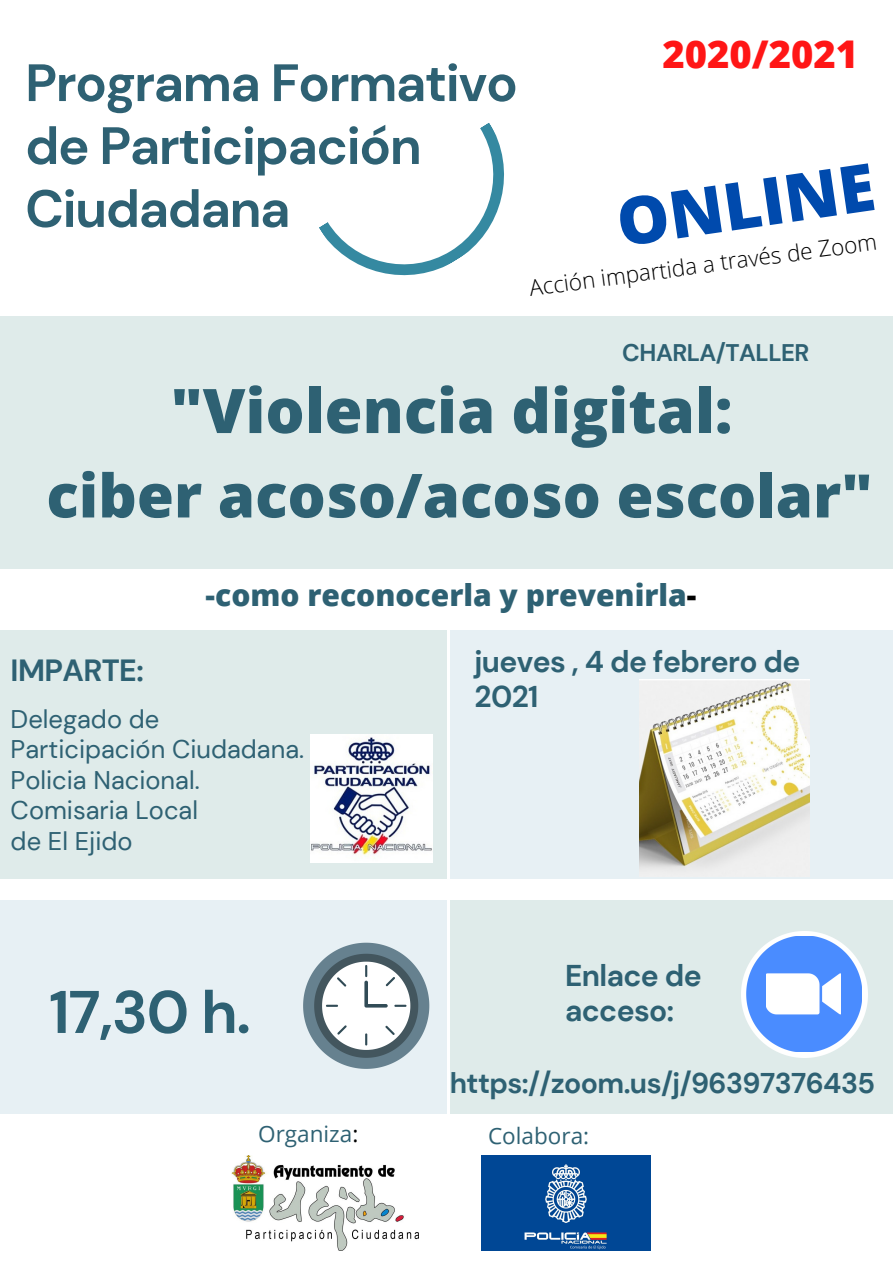
<style>
.page{position:relative;width:893px;height:1263px;background:#fff}
.page>*{position:absolute;margin:0;border:0;box-sizing:border-box;transform-origin:0 0}
.t1{font:800 65.85px "Open Sans";color:#004aad}
.t2{font:800 61.5px "Open Sans";color:#2e6173}
.t3{font:800 60px "Open Sans";color:#2e6173}
.t4{font:700 60px "DM Sans";color:#2e6173}
.t5{font:700 52.43px/62.9px "DM Sans";letter-spacing:-.025em;color:#2e6173}
.t6{font:800 38.17px "Open Sans";color:#ff1616}
.t7{font:700 30.6px "DM Sans";letter-spacing:-.02em;color:#2e6173}
.t8{font:700 30px/35.5px "DM Sans";letter-spacing:-.02em;color:#2e6173}
.t9{font:800 30px "Open Sans";color:#2e6173}
.t10{font:700 28.5px "DM Sans";letter-spacing:-.02em;color:#2e6173}
.t11{font:25.5px/30.4px "DM Sans";color:#2e6173}
.t12{font:700 24px "DM Sans";letter-spacing:-.02em;color:#2e6173}
.t13{font:300 22.5px "Open Sans";color:#000}
.t14{font:22.5px "Open Sans";color:#2e6173}
.s1{color:#000}
</style>
<div class="page">
<div style="left:0;top:316px;width:893px;height:253px;background:#dfebea"></div>
<div style="left:450px;top:630px;width:443px;height:249px;background:#e7f0f4"></div>
<div style="left:0;top:630px;width:447px;height:249px;background:#dfebea"></div>
<div style="left:0;top:900px;width:447px;height:213px;background:#e7f0f4"></div>
<svg style="left:319px;top:123px;width:185px;height:153px"></svg>
<img style="left:639px;top:680px;width:170px;height:190px">
<div style="left:450px;top:900px;width:443px;height:213px;background:#dfebea"></div>
<svg style="left:303px;top:943px;width:126px;height:126px"></svg>
<svg style="left:741px;top:931px;width:126px;height:126px"></svg>
<svg style="left:746px;top:936px;width:116px;height:116px;fill:#4a8cff"></svg>
<div style="left:766px;top:974px;width:74px;height:41px;background:#fff"></div>
<img style="left:231px;top:1155px;width:187px;height:95px">
<img style="left:481px;top:1155px;width:169px;height:95px">
<img style="left:310px;top:734px;width:123px;height:129px">
<p class="t5" style="left:25px;top:52px;width:494px">Programa Formativo de Participación<br>Ciudadana</p>
<p class="t6" style="left:662px;top:27px;width:197px">2020/2021</p>
<p class="t1" style="left:611px;top:176px;width:261px;rotate:-8deg">ONLINE</p>
<p class="t13" style="left:527px;top:273px;width:352px;rotate:-8deg">Acción impartida a través de Zoom</p>
<p class="t12" style="left:622px;top:337px;width:189px">CHARLA/TALLER</p>
<p class="t2" style="left:170px;top:367px;width:563px">"Violencia digital:</p>
<p class="t3" style="left:46px;top:453px;width:827px">ciber acoso/acoso escolar"</p>
<p class="t9" style="left:206px;top:573px;width:492px">-como reconocerla y prevenirla<span class="s1">-</span></p>
<p class="t7" style="left:11px;top:651px;width:135px">IMPARTE:</p>
<p class="t11" style="left:11px;top:704px;width:295px">Delegado de<br>Participación Ciudadana.<br>Policia Nacional.</p>
<p class="t11" style="left:11px;top:795px;width:189px">Comisaria Local</p>
<p class="t11" style="left:11px;top:826px;width:123px">de El Ejido</p>
<p class="t4" style="left:49px;top:973px;width:203px">17,30 h.</p>
<p class="t8" style="left:474px;top:644px;width:327px">jueves , 4 de febrero de<br>2021</p>
<p class="t8" style="left:565px;top:957px;width:138px">Enlace de acceso:</p>
<p class="t10" style="left:450px;top:1065px;width:427px">https://zoom.us/j/96397376435</p>
<p class="t14" style="left:258px;top:1118px;width:102px">Organiza<span class="s1">:</span></p>
<p class="t14" style="left:488px;top:1120px;width:103px">Colabora:</p>
</div>
